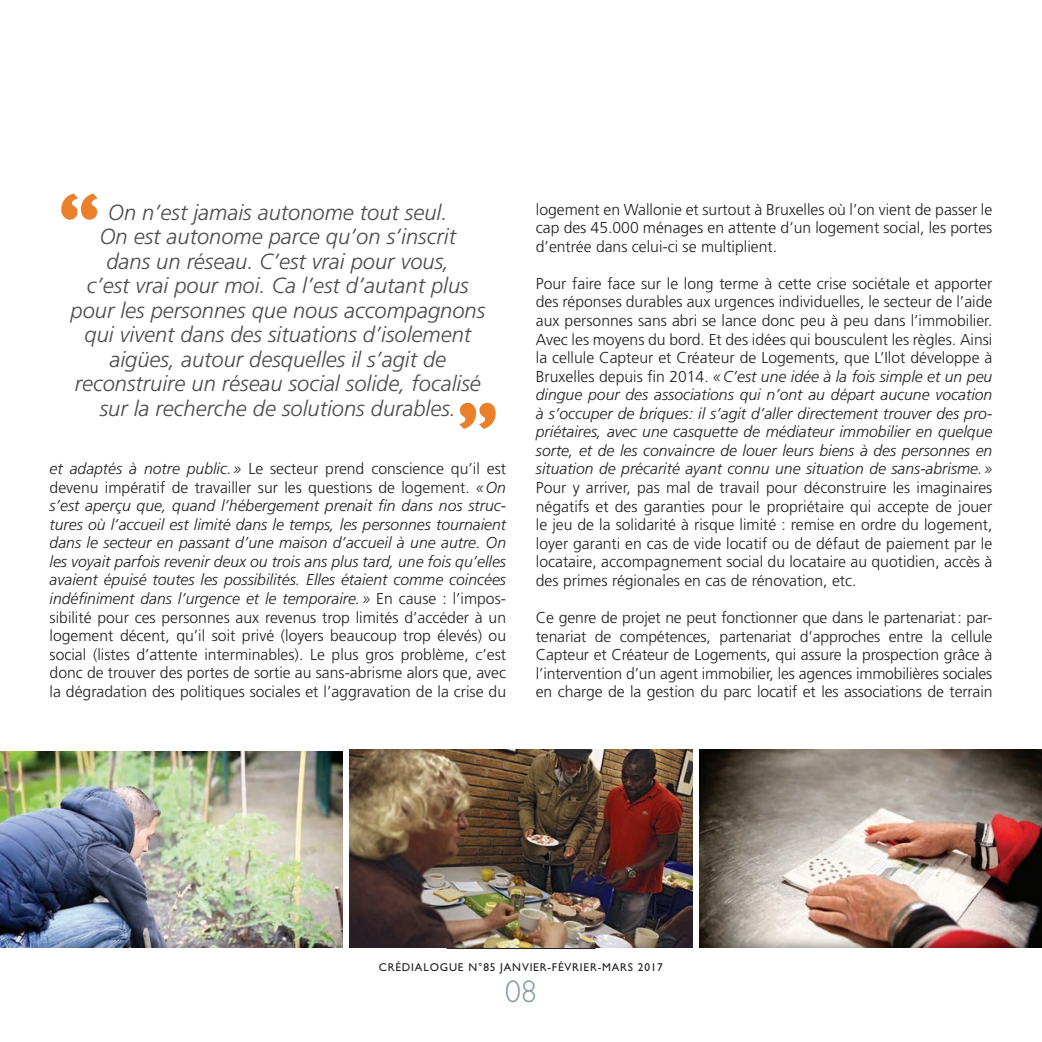
<style>
.page{position:relative;width:1042px;height:1042px;background:#fff}
.page>*{position:absolute;margin:0;border:0;box-sizing:border-box;transform-origin:0 0}
.t1{font:300 31.5px "Gill Sans Std";color:#839b9e}
.t2{font:italic 300 21.88px/24.5px "Frutiger LT Std";color:#4b4c4d;text-align:center}
.t3{font:300 15.75px/18.6px "Frutiger LT Std";color:#231f20;text-align:justify}
.t4{font:italic 300 15.75px/18.6px "Frutiger LT Std";color:#231f20;text-align:justify}
.t5{font:11.38px "Gill Sans Std";letter-spacing:.07em;color:#231f20}
.s1{font-style:italic}
.s2{font-style:normal}
</style>
<div class="page">
<hr style="left:446px;top:948px;width:149px;height:1px;background:#231f20">
<svg style="left:459px;top:403px;width:37px;height:26px"></svg>
<svg style="left:61px;top:193px;width:37px;height:27px"></svg>
<img style="left:0;top:751px;width:342px;height:196px">
<img style="left:350px;top:749px;width:342px;height:198px">
<img style="left:699px;top:749px;width:343px;height:198px">
<p class="t2" style="left:70px;top:200px;width:416px">On n’est jamais autonome tout seul.<br>On est autonome parce qu’on s’inscrit<br>dans un réseau. C’est vrai pour vous,<br>c’est vrai pour moi. Ca l’est d’autant plus pour les personnes que nous accompagnons qui vivent dans des situations d’isolement aigües, autour desquelles il s’agit de reconstruire un réseau social solide, focalisé sur la recherche de solutions durables.</p>
<p class="t3" style="left:50px;top:460px;width:458px"><span class="s1">et adaptés à notre public. »</span> Le secteur prend conscience qu’il est devenu impératif de travailler sur les questions de logement. <span class="s1">«On s’est aperçu que, quand l’hébergement prenait fin dans nos struc&shy;tures où l’accueil est limité dans le temps, les personnes tournaient dans le secteur en passant d’une maison d’accueil à une autre. On les voyait parfois revenir deux ou trois ans plus tard, une fois qu’elles avaient épuisé toutes les possibilités. Elles étaient comme coincées indéfiniment dans l’urgence et le temporaire. »</span> En cause : l’impos&shy;sibilité pour ces personnes aux revenus trop limités d’accéder à un logement décent, qu’il soit privé (loyers beaucoup trop élevés) ou social (listes d’attente interminables). Le plus gros problème, c’est donc de trouver des portes de sortie au sans-abrisme alors que, avec la dégradation des politiques sociales et l’aggravation de la crise du</p>
<p class="t3" style="left:536px;top:200px;width:458px">logement en Wallonie et surtout à Bruxelles où l’on vient de passer le cap des 45.000 ménages en attente d’un logement social, les portes d’entrée dans celui-ci se multiplient.</p>
<p class="t4" style="left:536px;top:274px;width:458px"><span class="s2">Pour faire face sur le long terme à cette crise sociétale et apporter des réponses durables aux urgences individuelles, le secteur de l’aide aux personnes sans abri se lance donc peu à peu dans l’immobilier.<br>Avec les moyens du bord. Et des idées qui bousculent les règles. Ainsi la cellule Capteur et Créateur de Logements, que L’Ilot développe à Bruxelles depuis fin 2014.</span> «C’est une idée à la fois simple et un peu dingue pour des associations qui n’ont au départ aucune vocation à s’occuper de briques: il s’agit d’aller directement trouver des pro&shy;priétaires, avec une casquette de médiateur immobilier en quelque sorte, et de les convaincre de louer leurs biens à des personnes en situation de précarité ayant connu une situation de sans-abrisme. »</p>
<p class="t3" style="left:536px;top:478px;width:458px">Pour y arriver, pas mal de travail pour déconstruire les imaginaires négatifs et des garanties pour le propriétaire qui accepte de jouer le jeu de la solidarité à risque limité : remise en ordre du logement, loyer garanti en cas de vide locatif ou de défaut de paiement par le locataire, accompagnement social du locataire au quotidien, accès à des primes régionales en cas de rénovation, etc.</p>
<p class="t3" style="left:536px;top:608px;width:458px">Ce genre de projet ne peut fonctionner que dans le partenariat: par&shy;tenariat de compétences, partenariat d’approches entre la cellule Capteur et Créateur de Logements, qui assure la prospection grâce à l’intervention d’un agent immobilier, les agences immobilières sociales en charge de la gestion du parc locatif et les associations de terrain</p>
<p class="t5" style="left:379px;top:960px;width:285px">CRÉDIALOGUE N°85 JANVIER-FÉVRIER-MARS 2017</p>
<h1 class="t1" style="left:505px;top:974px;width:33px">08</h1>
</div>
